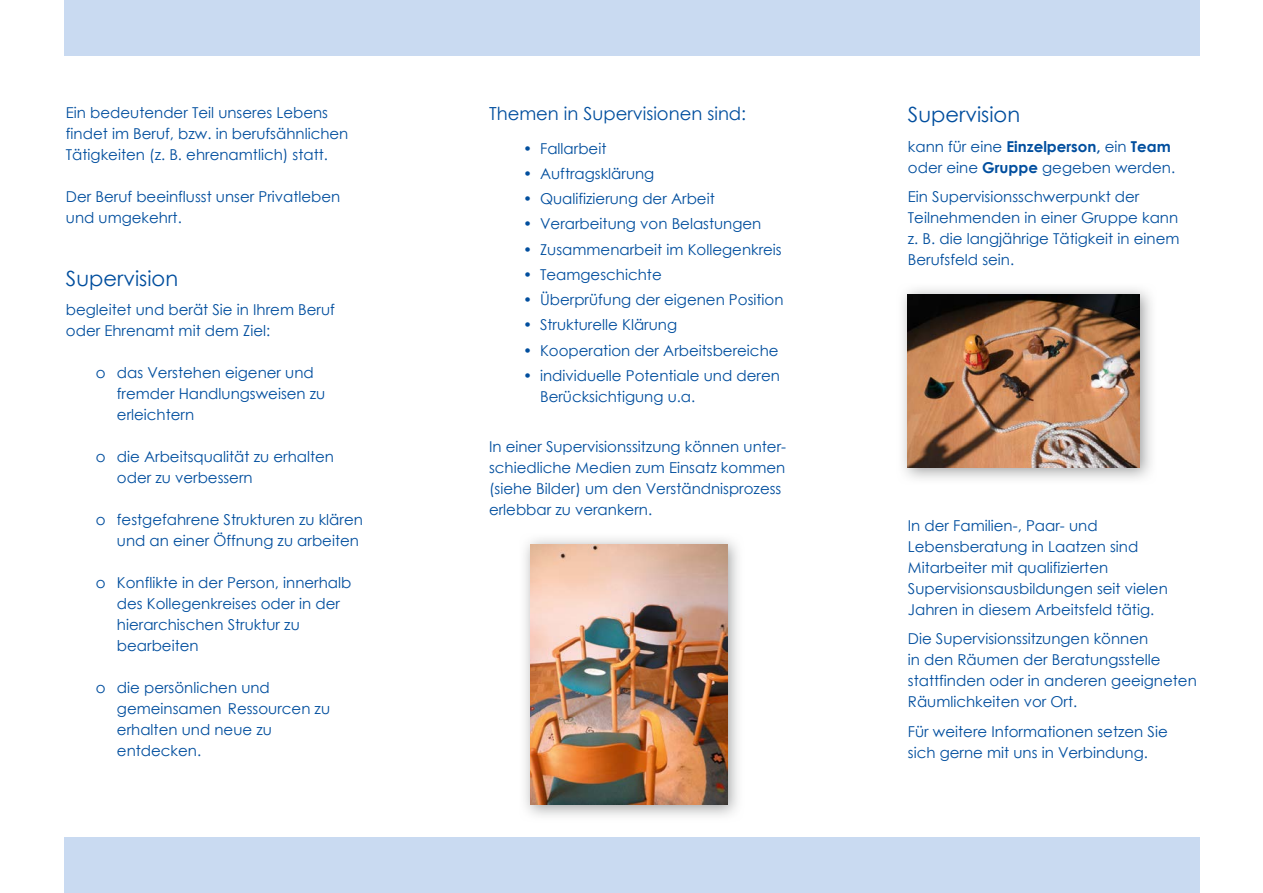
<style>
.page{position:relative;width:1263px;height:893px;background:#fff}
.page>*{position:absolute;margin:0;border:0;box-sizing:border-box;transform-origin:0 0}
.t1{font:21px "Century Gothic";color:#004e9e}
.t2{font:18px "Century Gothic";color:#004e9e}
.t3{font:15px/21px "Century Gothic";color:#004e9e}
.s1{font-weight:700}
</style>
<div class="page">
<div style="left:64px;top:838px;width:1135px;height:55px;background:#c9daf1"></div>
<div style="left:64px;top:0;width:1135px;height:55px;background:#c9daf1"></div>
<img style="left:902px;top:289px;width:250px;height:190px">
<img style="left:908px;top:294px;width:232px;height:174px">
<img style="left:525px;top:538px;width:213px;height:278px">
<img style="left:530px;top:544px;width:197px;height:261px">
<p class="t3" style="left:66px;top:101px;width:284px">Ein bedeutender Teil unseres Lebens findet im Beruf, bzw. in berufsähnlichen<br>Tätigkeiten (z. B. ehrenamtlich) statt.</p>
<p class="t3" style="left:66px;top:185px;width:276px">Der Beruf beeinflusst unser Privatleben und umgekehrt.</p>
<h1 class="t1" style="left:66px;top:265px;width:114px">Supervision</h1>
<p class="t3" style="left:66px;top:299px;width:270px">begleitet und berät Sie in Ihrem Beruf oder Ehrenamt mit dem Ziel:</p>
<p class="t3" style="left:117px;top:362px;width:210px;text-indent:-21px">o das Verstehen eigener und fremder Handlungsweisen zu erleichtern</p>
<p class="t3" style="left:117px;top:446px;width:219px;text-indent:-21px">o die Arbeitsqualität zu erhalten oder zu verbessern</p>
<p class="t3" style="left:96px;top:509px;width:269px;text-align:right">o festgefahrene Strukturen zu klären und an einer Öffnung zu arbeiten</p>
<p class="t3" style="left:117px;top:572px;width:236px;text-indent:-21px">o Konflikte in der Person, innerhalb des Kollegenkreises oder in der hierarchischen Struktur zu bearbeiten</p>
<p class="t3" style="left:117px;top:677px;width:215px;text-indent:-21px">o die persönlichen und gemeinsamen Ressourcen zu erhalten und neue zu entdecken.</p>
<p class="t2" style="left:489px;top:102px;width:259px">Themen in Supervisionen sind:</p>
<p class="t3" style="left:523px;top:137px;width:85px">• Fallarbeit</p>
<p class="t3" style="left:523px;top:163px;width:133px">• Auftragsklärung</p>
<p class="t3" style="left:523px;top:188px;width:193px">• Qualifizierung der Arbeit</p>
<p class="t3" style="left:523px;top:213px;width:240px">• Verarbeitung von Belastungen</p>
<p class="t3" style="left:523px;top:238px;width:260px">• Zusammenarbeit im Kollegenkreis</p>
<p class="t3" style="left:523px;top:264px;width:140px">• Teamgeschichte</p>
<p class="t3" style="left:523px;top:289px;width:262px">• Überprüfung der eigenen Position</p>
<p class="t3" style="left:523px;top:314px;width:156px">• Strukturelle Klärung</p>
<p class="t3" style="left:523px;top:339px;width:257px">• Kooperation der Arbeitsbereiche</p>
<p class="t3" style="left:540px;top:365px;width:241px;text-indent:-17px">• individuelle Potentiale und deren<br>Berücksichtigung u.a.</p>
<p class="t3" style="left:489px;top:436px;width:299px">In einer Supervisionssitzung können unter&shy;schiedliche Medien zum Einsatz kommen (siehe Bilder) um den Verständnisprozess erlebbar zu verankern.</p>
<h1 class="t1" style="left:908px;top:102px;width:114px">Supervision</h1>
<p class="t3" style="left:908px;top:135px;width:269px">kann für eine <span class="s1">Einzelperson,</span> ein <span class="s1">Team </span>oder eine <span class="s1">Gruppe</span> gegeben werden.</p>
<p class="t3" style="left:908px;top:186px;width:273px">Ein Supervisionsschwerpunkt der<br>Teilnehmenden in einer Gruppe kann z. B. die langjährige Tätigkeit in einem<br>Berufsfeld sein.</p>
<p class="t3" style="left:908px;top:514px;width:261px">In der Familien-, Paar- und Lebensberatung in Laatzen sind Mitarbeiter mit qualifizierten Supervisionsausbildungen seit vielen Jahren in diesem Arbeitsfeld tätig.</p>
<p class="t3" style="left:908px;top:628px;width:290px">Die Supervisionssitzungen können<br>in den Räumen der Beratungsstelle stattfinden oder in anderen geeigneten Räumlichkeiten vor Ort.</p>
<p class="t3" style="left:908px;top:720px;width:261px">Für weitere Informationen setzen Sie sich gerne mit uns in Verbindung.</p>
</div>
